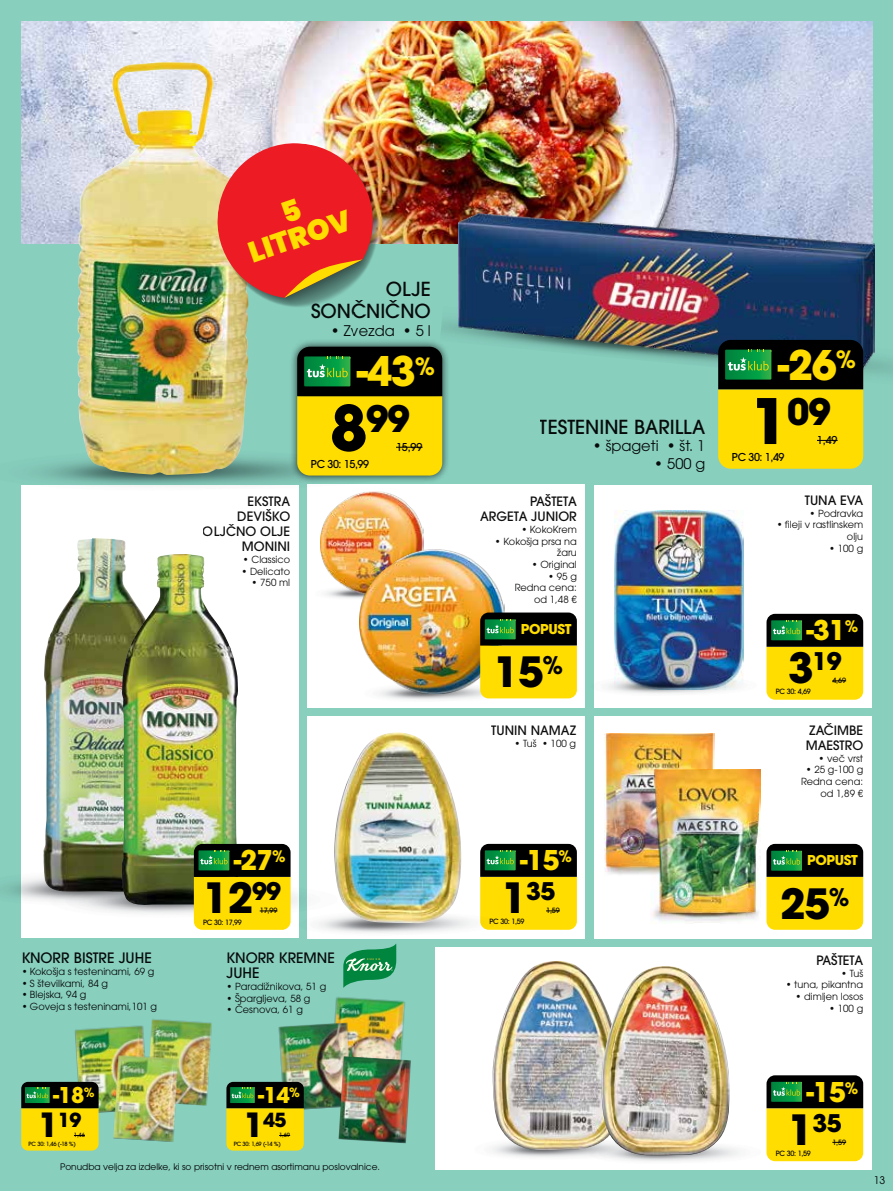
<style>
.page{position:relative;width:893px;height:1191px;background:#88cfbe}
.page>*{position:absolute;margin:0;border:0;box-sizing:border-box;transform-origin:0 0}
.t1{font:700 41.4px "ITC Avant Garde Pro";color:#000}
.t2{font:700 40.5px "ITC Avant Garde Pro";color:#fd0}
.t3{font:700 36.15px "ITC Avant Garde Pro";color:#000}
.t4{font:900 28.95px/26.4px "Poppins";color:#fd0;text-align:center}
.t5{font:700 27px "ITC Avant Garde Pro";letter-spacing:-.03em;color:#fd0}
.t6{font:700 24.15px "ITC Avant Garde Pro";color:#000}
.t7{font:700 21.6px "ITC Avant Garde Pro";color:#fd0}
.t8{font:700 19.35px "ITC Avant Garde Pro";color:#000}
.t9{font:500 19.2px/22.5px "ITC Avant Garde Pro";color:#000;text-align:right}
.t10{font:14.7px "ITC Avant Garde Pro";color:#000}
.t11{font:500 14.25px/15px "ITC Avant Garde Pro";color:#000}
.t12{font:700 13.5px "ITC Avant Garde Pro";letter-spacing:-.03em;color:#fd0}
.t13{font:500 12.9px/15px "ITC Avant Garde Pro";color:#000;text-align:right}
.t14{font:500 10.8px "ITC Avant Garde Pro";letter-spacing:-.035em;color:#000}
.t15{font:10.5px "ITC Avant Garde Pro";color:#000}
.t16{font:9.75px/11.7px "ITC Avant Garde Pro";color:#000;text-align:right}
.t17{font:9px "ITC Avant Garde Pro";color:#000}
.t18{font:500 7.2px "ITC Avant Garde Pro";letter-spacing:-.035em;color:#000}
.t19{font:500 5.7px "ITC Avant Garde Pro";letter-spacing:-.04em;color:#000}
.s1{font-size:62.1px}
.s2{font-size:33.15px}
.s3{font-size:41.4px}
</style>
<div class="page">
<img style="left:21px;top:21px;width:851px;height:223px">
<div style="left:21px;top:485px;width:278px;height:453px;background:#fff"></div>
<div style="left:308px;top:716px;width:277px;height:222px;background:#fff"></div>
<div style="left:308px;top:484px;width:277px;height:223px;background:#fff"></div>
<div style="left:594px;top:716px;width:278px;height:222px;background:#fff"></div>
<div style="left:594px;top:486px;width:278px;height:222px;background:#fff"></div>
<svg style="left:480px;top:844px;width:97px;height:85px;background:#9c9208"></svg>
<img style="left:30px;top:457px;width:278px;height:33px">
<svg style="left:766px;top:844px;width:97px;height:85px;background:#a09508"></svg>
<svg style="left:766px;top:614px;width:97px;height:85px;background:#a09509"></svg>
<img style="left:0;top:878px;width:49px;height:23px">
<img style="left:49px;top:882px;width:259px;height:35px">
<img style="left:441px;top:306px;width:452px;height:80px">
<img style="left:43px;top:539px;width:83px;height:352px">
<img style="left:122px;top:554px;width:116px;height:351px">
<img style="left:320px;top:491px;width:104px;height:103px">
<img style="left:379px;top:693px;width:133px;height:7px">
<img style="left:360px;top:549px;width:144px;height:144px">
<img style="left:614px;top:511px;width:130px;height:164px">
<img style="left:608px;top:675px;width:135px;height:19px">
<img style="left:299px;top:911px;width:197px;height:24px">
<img style="left:334px;top:732px;width:127px;height:191px">
<img style="left:605px;top:733px;width:110px;height:142px">
<img style="left:651px;top:769px;width:110px;height:154px">
<div style="left:289px;top:338px;width:161px;height:145px;background:#000;opacity:.75"></div>
<svg style="left:297px;top:347px;width:145px;height:128px;background:#9e9306"></svg>
<img style="left:78px;top:62px;width:170px;height:413px">
<svg style="left:480px;top:612px;width:97px;height:86px;background:#a09509"></svg>
<img style="left:74px;top:1025px;width:71px;height:88px">
<img style="left:150px;top:1019px;width:62px;height:86px">
<img style="left:113px;top:1052px;width:66px;height:90px">
<img style="left:334px;top:997px;width:71px;height:59px">
<img style="left:278px;top:1022px;width:77px;height:88px">
<img style="left:338px;top:1056px;width:73px;height:87px">
<svg style="left:21px;top:1081px;width:78px;height:69px;background:#9e940a"></svg>
<svg style="left:226px;top:1081px;width:78px;height:69px;background:#9e940a"></svg>
<svg style="left:343px;top:944px;width:53px;height:43px"></svg>
<div style="left:435px;top:946px;width:437px;height:223px;background:#fff"></div>
<svg style="left:766px;top:1075px;width:97px;height:86px;background:#a0950a"></svg>
<img style="left:459px;top:214px;width:415px;height:155px">
<svg style="left:718px;top:340px;width:145px;height:129px;background:#9e9407"></svg>
<img style="left:213px;top:139px;width:171px;height:173px">
<svg style="left:194px;top:844px;width:97px;height:85px;background:#9f9408"></svg>
<img style="left:493px;top:961px;width:108px;height:189px">
<img style="left:601px;top:966px;width:129px;height:189px">
<h3 class="t4" style="left:237px;top:216px;width:108px;rotate:-19deg">5<br>LITROV</h3>
<h3 class="t9" style="left:311px;top:277px;width:121px">OLJE<br>SONČNIČNO</h3>
<h3 class="t10" style="left:331px;top:321px;width:101px">• Zvezda • 5 l</h3>
<h2 class="t2" style="left:357px;top:344px;width:80px">-43<sup>%</sup></h2>
<h3 class="t3" style="left:330px;top:394px;width:82px"><span class="s1">8</span>99</h3>
<p class="t14" style="left:396px;top:440px;width:28px">15,99</p>
<h3 class="t13" style="left:203px;top:494px;width:89px">EKSTRA<br>DEVIŠKO<br>OLJČNO OLJE<br>MONINI</h3>
<p class="t16" style="left:243px;top:553px;width:49px">• Classico</p>
<p class="t16" style="left:241px;top:565px;width:50px">• Delicato</p>
<p class="t16" style="left:252px;top:577px;width:40px">• 750 ml</p>
<p class="t14" style="left:311px;top:457px;width:60px">PC 30: 15,99</p>
<h3 class="t5" style="left:234px;top:842px;width:54px">-27<sup>%</sup></h3>
<h1 class="t1" style="left:203px;top:870px;width:79px">12<sup>99</sup></h1>
<p class="t18" style="left:260px;top:906px;width:19px">17,99</p>
<p class="t18" style="left:203px;top:917px;width:40px">PC 30: 17,99</p>
<h3 class="t11" style="left:21px;top:950px;width:132px">KNORR BISTRE JUHE</h3>
<p class="t16" style="left:21px;top:965px;width:135px">• Kokošja s testeninami, 69 g</p>
<p class="t16" style="left:21px;top:977px;width:88px">• S številkami, 84 g</p>
<p class="t16" style="left:21px;top:989px;width:67px">• Blejska, 94 g</p>
<p class="t16" style="left:21px;top:1000px;width:137px">• Goveja s testeninami,101 g</p>
<h3 class="t11" style="left:226px;top:950px;width:110px">KNORR KREMNE<br>JUHE</h3>
<p class="t16" style="left:226px;top:980px;width:101px">• Paradižnikova, 51 g</p>
<p class="t16" style="left:226px;top:992px;width:85px">• Špargljeva, 58 g</p>
<p class="t16" style="left:226px;top:1004px;width:78px">• Česnova, 61 g</p>
<h3 class="t7" style="left:53px;top:1080px;width:43px">-18<sup>%</sup></h3>
<h3 class="t8" style="left:39px;top:1107px;width:44px"><span class="s2">1</span>19</h3>
<p class="t19" style="left:74px;top:1131px;width:13px">1,46</p>
<h3 class="t7" style="left:258px;top:1080px;width:43px">-14<sup>%</sup></h3>
<h3 class="t8" style="left:244px;top:1107px;width:44px"><span class="s2">1</span>45</h3>
<p class="t19" style="left:279px;top:1131px;width:13px">1,69</p>
<p class="t19" style="left:29px;top:1140px;width:49px">PC 30: 1,46 (-18 %)</p>
<p class="t19" style="left:234px;top:1140px;width:49px">PC 30: 1,69 (-14 %)</p>
<p class="t17" style="left:60px;top:1160px;width:322px">Ponudba velja za izdelke, ki so prisotni v rednem asortimanu poslovalnice.</p>
<h3 class="t9" style="left:540px;top:415px;width:167px">TESTENINE BARILLA</h3>
<h3 class="t10" style="left:593px;top:436px;width:114px">• špageti • št. 1</h3>
<h3 class="t10" style="left:654px;top:454px;width:53px">• 500 g</h3>
<h3 class="t13" style="left:480px;top:494px;width:98px">PAŠTETA<br>ARGETA JUNIOR</h3>
<p class="t16" style="left:521px;top:523px;width:57px">• KokoKrem</p>
<p class="t16" style="left:495px;top:535px;width:83px">• Kokošja prsa na žaru</p>
<p class="t16" style="left:532px;top:558px;width:47px">• Original</p>
<p class="t16" style="left:515px;top:570px;width:64px">• 95 g<br>Redna cena: od 1,48 €</p>
<h3 class="t12" style="left:521px;top:620px;width:52px">POPUST</h3>
<h1 class="t1" style="left:494px;top:644px;width:71px">15<sup>%</sup></h1>
<h3 class="t13" style="left:491px;top:722px;width:86px">TUNIN NAMAZ</h3>
<p class="t16" style="left:515px;top:737px;width:63px">• Tuš • 100 g</p>
<h3 class="t5" style="left:520px;top:842px;width:54px">-15<sup>%</sup></h3>
<h3 class="t6" style="left:502px;top:875px;width:55px"><span class="s3">1</span>35</h3>
<p class="t18" style="left:546px;top:906px;width:15px">1,59</p>
<p class="t18" style="left:489px;top:917px;width:37px">PC 30: 1,59</p>
<h2 class="t2" style="left:778px;top:337px;width:80px">-26<sup>%</sup></h2>
<h3 class="t3" style="left:751px;top:387px;width:82px"><span class="s1">1</span>09</h3>
<p class="t14" style="left:817px;top:433px;width:22px">1,49</p>
<p class="t14" style="left:732px;top:450px;width:54px">PC 30: 1,49</p>
<h3 class="t13" style="left:805px;top:492px;width:60px">TUNA EVA</h3>
<p class="t16" style="left:809px;top:507px;width:55px">• Podravka</p>
<p class="t16" style="left:776px;top:519px;width:89px">• fileji v rastlinskem olju</p>
<p class="t16" style="left:829px;top:542px;width:36px">• 100 g</p>
<h3 class="t5" style="left:806px;top:612px;width:54px">-31<sup>%</sup></h3>
<h3 class="t6" style="left:788px;top:645px;width:55px"><span class="s3">3</span>19</h3>
<p class="t18" style="left:832px;top:676px;width:15px">4,69</p>
<h3 class="t13" style="left:806px;top:722px;width:59px;text-align:left">ZAČIMBE<br>MAESTRO</h3>
<p class="t16" style="left:818px;top:752px;width:46px">• več vrst</p>
<p class="t16" style="left:801px;top:764px;width:64px">• 25 g-100 g<br>Redna cena: od 1,89 €</p>
<p class="t18" style="left:776px;top:687px;width:37px">PC 30: 4,69</p>
<h3 class="t12" style="left:807px;top:851px;width:52px">POPUST</h3>
<h1 class="t1" style="left:780px;top:875px;width:71px">25<sup>%</sup></h1>
<h3 class="t13" style="left:817px;top:952px;width:48px">PAŠTETA</h3>
<p class="t16" style="left:841px;top:967px;width:24px">• Tuš</p>
<p class="t16" style="left:785px;top:978px;width:79px">• tuna, pikantna</p>
<p class="t16" style="left:796px;top:990px;width:69px">• dimljen losos</p>
<p class="t16" style="left:829px;top:1002px;width:36px">• 100 g</p>
<h3 class="t5" style="left:806px;top:1073px;width:54px">-15<sup>%</sup></h3>
<h3 class="t6" style="left:788px;top:1106px;width:55px"><span class="s3">1</span>35</h3>
<p class="t18" style="left:832px;top:1137px;width:15px">1,59</p>
<p class="t18" style="left:776px;top:1148px;width:37px">PC 30: 1,59</p>
<p class="t15" style="left:874px;top:1173px;width:13px">13</p>
</div>
